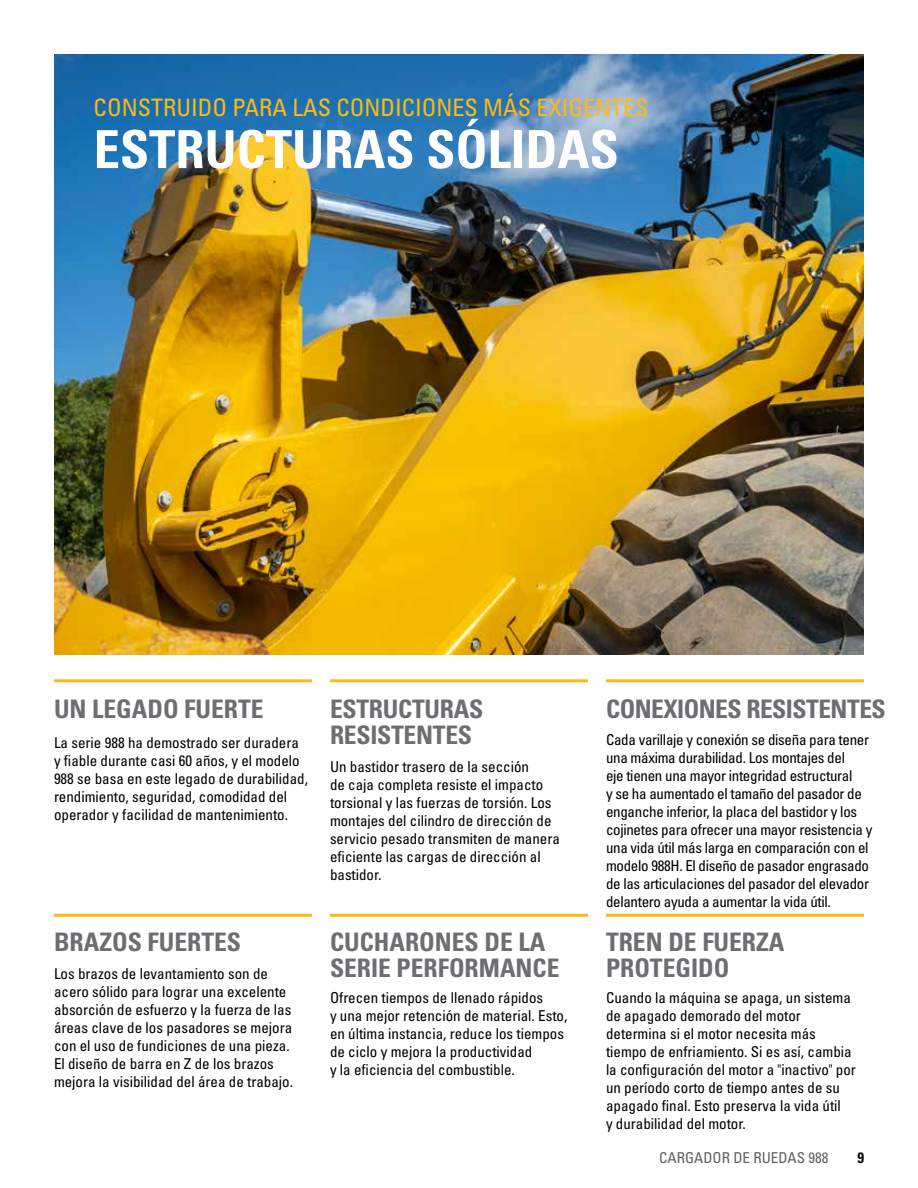
<style>
.page{position:relative;width:918px;height:1188px;background:#fff}
.page>*{position:absolute;margin:0;border:0;box-sizing:border-box;transform-origin:0 0}
.Headline_large_white{font:52.5px "Univers LTCYR 67 Bold Cond";color:#fff}
.Benefit_subhead_gray{font:25.5px/25.5px "Univers LTCYR 67 Bold Cond";color:#6d6e71}
.Benefit_subhead_gray-2{font:25.5px "Univers LTCYR 67 Bold Cond";letter-spacing:-.02em;color:#6d6e71}
.Headline_small_yello{font:condensed 24px "Univers LTCYR 57";color:#fdba12}
.Body_copy{font:condensed 15px/18px "Univers LTCYR 57";color:#000}
.Body_copy-2{font:condensed 15px/18px "Univers LTCYR 57";letter-spacing:-.02em;color:#000}
.t1{font:condensed 15px "Univers LTCYR 57";color:#5e6263}
.t2{font:15px "Univers LTCYR 67 Bold Cond";color:#000}
</style>
<div class="page">
<img style="left:54px;top:55px;width:810px;height:600px">
<hr style="left:54px;top:679px;width:258px;height:3px;background:#fdba12">
<hr style="left:330px;top:679px;width:258px;height:3px;background:#fdba12">
<hr style="left:606px;top:679px;width:258px;height:3px;background:#fdba12">
<hr style="left:54px;top:914px;width:258px;height:3px;background:#fdba12">
<hr style="left:330px;top:914px;width:258px;height:3px;background:#fdba12">
<hr style="left:606px;top:914px;width:258px;height:3px;background:#fdba12">
<p class="Headline_small_yello" style="left:94px;top:92px;width:556px">CONSTRUIDO PARA LAS CONDICIONES MÁS EXIGENTES</p>
<p class="Headline_large_white" style="left:94px;top:117px;width:527px">ESTRUCTURAS SÓLIDAS</p>
<p class="Benefit_subhead_gray" style="left:54px;top:696px;width:211px">UN LEGADO FUERTE</p>
<p class="Benefit_subhead_gray" style="left:330px;top:696px;width:155px">ESTRUCTURAS</p>
<p class="Benefit_subhead_gray-2" style="left:606px;top:693px;width:281px">CONEXIONES RESISTENTES</p>
<p class="Benefit_subhead_gray" style="left:330px;top:721px;width:144px">RESISTENTES</p>
<p class="Body_copy" style="left:54px;top:733px;width:256px">La serie 988 ha demostrado ser duradera y fiable durante casi 60 años, y el modelo 988 se basa en este legado de durabilidad, rendimiento, seguridad, comodidad del operador y facilidad de mantenimiento.</p>
<p class="Body_copy-2" style="left:606px;top:730px;width:268px">Cada varillaje y conexión se diseña para tener una máxima durabilidad. Los montajes del<br>eje tienen una mayor integridad estructural<br>y se ha aumentado el tamaño del pasador de enganche inferior, la placa del bastidor y los cojinetes para ofrecer una mayor resistencia y una vida útil más larga en comparación con el modelo 988H. El diseño de pasador engrasado de las articulaciones del pasador del elevador delantero ayuda a aumentar la vida útil.</p>
<p class="Body_copy" style="left:330px;top:757px;width:231px">Un bastidor trasero de la sección<br>de caja completa resiste el impacto torsional y las fuerzas de torsión. Los montajes del cilindro de dirección de servicio pesado transmiten de manera eficiente las cargas de dirección al bastidor.</p>
<p class="Benefit_subhead_gray" style="left:54px;top:929px;width:189px">BRAZOS FUERTES</p>
<p class="Benefit_subhead_gray" style="left:606px;top:929px;width:180px">TREN DE FUERZA<br>PROTEGIDO</p>
<p class="Benefit_subhead_gray" style="left:330px;top:929px;width:217px">CUCHARONES DE LA</p>
<p class="Body_copy" style="left:54px;top:964px;width:216px">Los brazos de levantamiento son de</p>
<p class="Benefit_subhead_gray" style="left:330px;top:954px;width:231px">SERIE PERFORMANCE</p>
<p class="Body_copy" style="left:54px;top:982px;width:241px">acero sólido para lograr una excelente absorción de esfuerzo y la fuerza de las áreas clave de los pasadores se mejora con el uso de fundiciones de una pieza.<br>El diseño de barra en Z de los brazos mejora la visibilidad del área de trabajo.</p>
<p class="Body_copy" style="left:606px;top:988px;width:251px">Cuando la máquina se apaga, un sistema de apagado demorado del motor determina si el motor necesita más tiempo de enfriamiento. Si es así, cambia la configuración del motor a "inactivo" por un período corto de tiempo antes de su apagado final. Esto preserva la vida útil<br>y durabilidad del motor.</p>
<p class="Body_copy" style="left:330px;top:988px;width:239px">Ofrecen tiempos de llenado rápidos<br>y una mejor retención de material. Esto, en última instancia, reduce los tiempos de ciclo y mejora la productividad<br>y la eficiencia del combustible.</p>
<p class="t1" style="left:659px;top:1148px;width:171px">CARGADOR DE RUEDAS 988</p>
<p class="t2" style="left:857px;top:1148px;width:8px">9</p>
</div>
